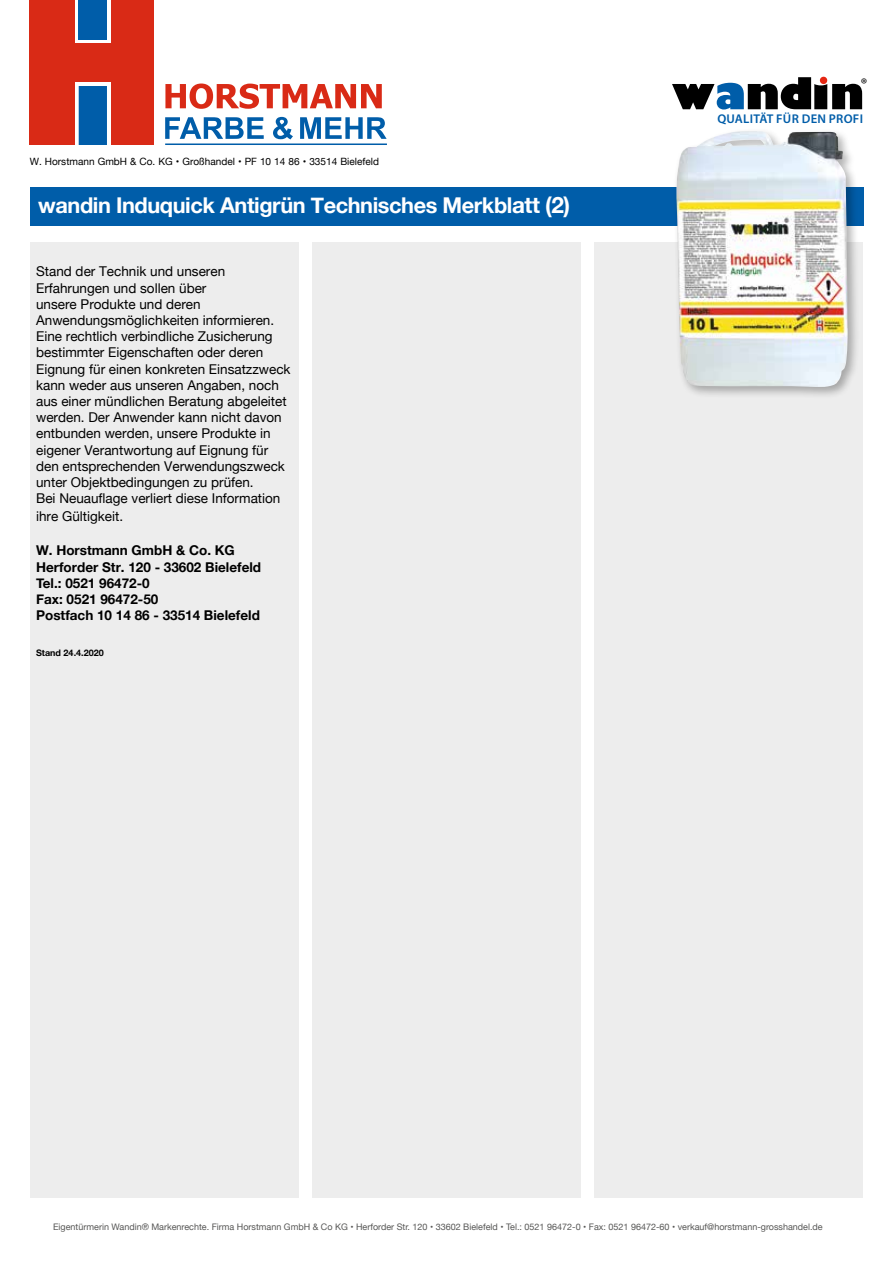
<style>
.page{position:relative;width:893px;height:1263px;background:#fff}
.page>*{position:absolute;margin:0;border:0;box-sizing:border-box;transform-origin:0 0}
.t1{font:700 21.75px "Helvetica Neue";letter-spacing:-.02em;color:#fff}
.t2{font:15.45px "Myriad Pro";color:#000}
.t3{font:13.5px/16.2px "Helvetica Neue";color:#000}
.t4{font:700 13.5px/16.2px "Helvetica Neue";color:#000}
.t5{font:600 12.75px "Myriad Pro";letter-spacing:.02em;color:#005da9}
.t6{font:10.05px "Helvetica Neue";color:#000}
.t7{font:9px "Helvetica Neue";color:#575756}
.t8{font:700 9px "Helvetica Neue";color:#000}
.s1{font-size:22.5px}
</style>
<div class="page">
<svg style="left:165px;top:84px;width:217px;height:25px"></svg>
<svg style="left:165px;top:117px;width:99px;height:22px"></svg>
<svg style="left:273px;top:117px;width:20px;height:22px"></svg>
<svg style="left:300px;top:117px;width:87px;height:22px"></svg>
<div style="left:30px;top:0;width:124px;height:145px;background:#d92a16"></div>
<div style="left:75px;top:83px;width:35px;height:62px;background:linear-gradient(to bottom,#fff,#fff)"></div>
<div style="left:75px;top:0;width:35px;height:42px;background:linear-gradient(to bottom,#fff,#fff)"></div>
<div style="left:79px;top:0;width:28px;height:39px;background:#005da9"></div>
<div style="left:79px;top:86px;width:28px;height:59px;background:#005da9"></div>
<hr style="left:165px;top:143px;width:222px;height:2px;background:#005da9">
<svg style="left:672px;top:77px;width:190px;height:32px"></svg>
<div style="left:30px;top:187px;width:833px;height:38px;background:#005da9"></div>
<div style="left:312px;top:242px;width:269px;height:956px;background:#ededed"></div>
<div style="left:30px;top:242px;width:268px;height:956px;background:#ededed"></div>
<div style="left:594px;top:242px;width:269px;height:956px;background:#ededed"></div>
<div style="left:672px;top:127px;width:187px;height:272px;background:#000;opacity:.3"></div>
<img style="left:676px;top:131px;width:172px;height:256px">
<p class="t2" style="left:861px;top:74px;width:8px">®</p>
<p class="t6" style="left:30px;top:155px;width:351px">W. Horstmann GmbH &amp; Co. KG • Großhandel • PF 10 14 86 • 33514 Bielefeld</p>
<h1 class="t1" style="left:38px;top:188px;width:533px">wandin Induquick Antigrün Technisches Merkbl<span class="s1">att (2)</span></h1>
<p class="t3" style="left:36px;top:264px;width:256px">Stand der Technik und unseren Erfahrungen und sollen über<br>unsere Produkte und deren Anwendungsmöglichkeiten informieren.<br>Eine rechtlich verbindliche Zusicherung bestimmter Eigenschaften oder deren Eignung für einen konkreten Einsatzzweck kann weder aus unseren Angaben, noch aus einer mündlichen Beratung abgeleitet werden. Der Anwender kann nicht davon entbunden werden, unsere Produkte in eigener Verantwortung auf Eignung für den entsprechenden Verwendungszweck unter Objektbedingungen zu prüfen.<br>Bei Neuauflage verliert diese Information</p>
<p class="t3" style="left:36px;top:509px;width:89px">ihre Gültigkeit.</p>
<p class="t4" style="left:36px;top:543px;width:227px">W. Horstmann GmbH &amp; Co. KG<br>Herforder Str. 120 - 33602 Bielefeld<br>Tel.: 0521 96472-0<br>Fax: 0521 96472-50<br>Postfach 10 14 86 - 33514 Bielefeld</p>
<p class="t8" style="left:36px;top:646px;width:69px">Stand 24.4.2020</p>
<p class="t5" style="left:717px;top:111px;width:147px">QUALITÄT FÜR DEN PROFI</p>
<p class="t7" style="left:53px;top:1220px;width:771px">Eigentürmerin Wandin® Markenrechte. Firma Horstmann GmbH &amp; Co KG • Herforder Str. 120 • 33602 Bielefeld • Tel.: 0521 96472-0 • Fax: 0521 96472-60 • verkauf@horstmann-grosshandel.de</p>
</div>
